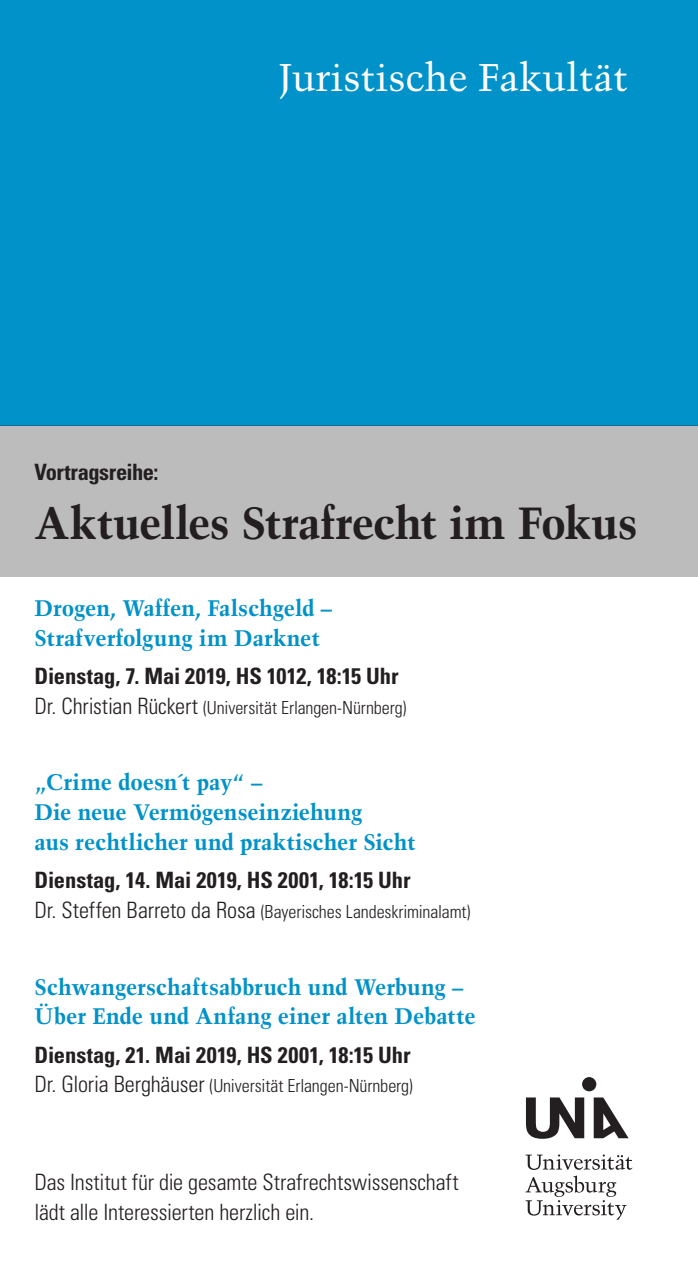
<style>
.page{position:relative;width:698px;height:1276px;background:#fff}
.page>*{position:absolute;margin:0;border:0;box-sizing:border-box;transform-origin:0 0}
.t1{font:700 45px "Trump Mediaeval LT Std";letter-spacing:-.02em;color:#231f20}
.t2{font:38.62px "Trump Mediaeval LT Std";color:#fff}
.Vortragstitel{font:700 22.5px/29.8px "Trump Mediaeval LT Std";letter-spacing:-.005em;color:#0092c8}
.Vortragstitel-2{font:700 condensed 22.5px "Univers LT Std";letter-spacing:-.005em;color:#231f20}
.Vortragstitel-3{font:300 condensed 22.5px/29.8px "Univers LT Std";letter-spacing:-.01em;color:#231f20}
.Vortragstitel-4{font:700 condensed 22.5px "Univers LT Std";letter-spacing:-.025em;color:#231f20}
.Vortragstitel-5{font:300 condensed 18px "Univers LT Std";letter-spacing:-.005em;color:#231f20}
.s1{font-size:22.5px}
</style>
<div class="page">
<div style="left:0;top:0;width:697px;height:425px;background:#0092c8"></div>
<div style="left:0;top:425px;width:697px;height:152px;background:#bdbcbc"></div>
<svg style="left:526px;top:1077px;width:102px;height:61px"></svg>
<svg style="left:525px;top:1154px;width:107px;height:65px"></svg>
<p class="t2" style="left:279px;top:54px;width:350px">Juristische Fakultät</p>
<p class="Vortragstitel-4" style="left:34px;top:458px;width:126px">Vortragsreihe:</p>
<p class="t1" style="left:34px;top:494px;width:604px">Aktuelles Strafrecht im Fokus</p>
<p class="Vortragstitel" style="left:34px;top:593px;width:299px">Drogen, Waffen, Falschgeld –<br>Strafverfolgung im Darknet</p>
<p class="Vortragstitel-2" style="left:34px;top:662px;width:365px">Dienstag, 7. Mai 2019, HS 1012, 18:15 Uhr</p>
<p class="Vortragstitel-5" style="left:34px;top:697px;width:373px"><span class="s1">Dr. Christian Rückert</span> (Universität Erlangen-Nürnberg)</p>
<p class="Vortragstitel" style="left:34px;top:767px;width:382px">„Crime doesn´t pay“ –<br>Die neue Vermögenseinziehung<br>aus rechtlicher und praktischer Sicht</p>
<p class="Vortragstitel-2" style="left:34px;top:866px;width:377px">Dienstag, 14. Mai 2019, HS 2001, 18:15 Uhr</p>
<p class="Vortragstitel-5" style="left:34px;top:901px;width:437px"><span class="s1">Dr. Steffen Barreto da Rosa</span> (Bayerisches Landeskriminalamt)</p>
<p class="Vortragstitel" style="left:34px;top:971px;width:442px">Schwangerschaftsabbruch und Werbung –<br>Über Ende und Anfang einer alten Debatte</p>
<p class="Vortragstitel-2" style="left:34px;top:1040px;width:377px">Dienstag, 21. Mai 2019, HS 2001, 18:15 Uhr</p>
<p class="Vortragstitel-5" style="left:34px;top:1075px;width:380px"><span class="s1">Dr. Gloria Berghäuser</span> (Universität Erlangen-Nürnberg)</p>
<p class="Vortragstitel-3" style="left:34px;top:1167px;width:425px">Das Institut für die gesamte Strafrechtswissenschaft lädt alle Interessierten herzlich ein.</p>
</div>
